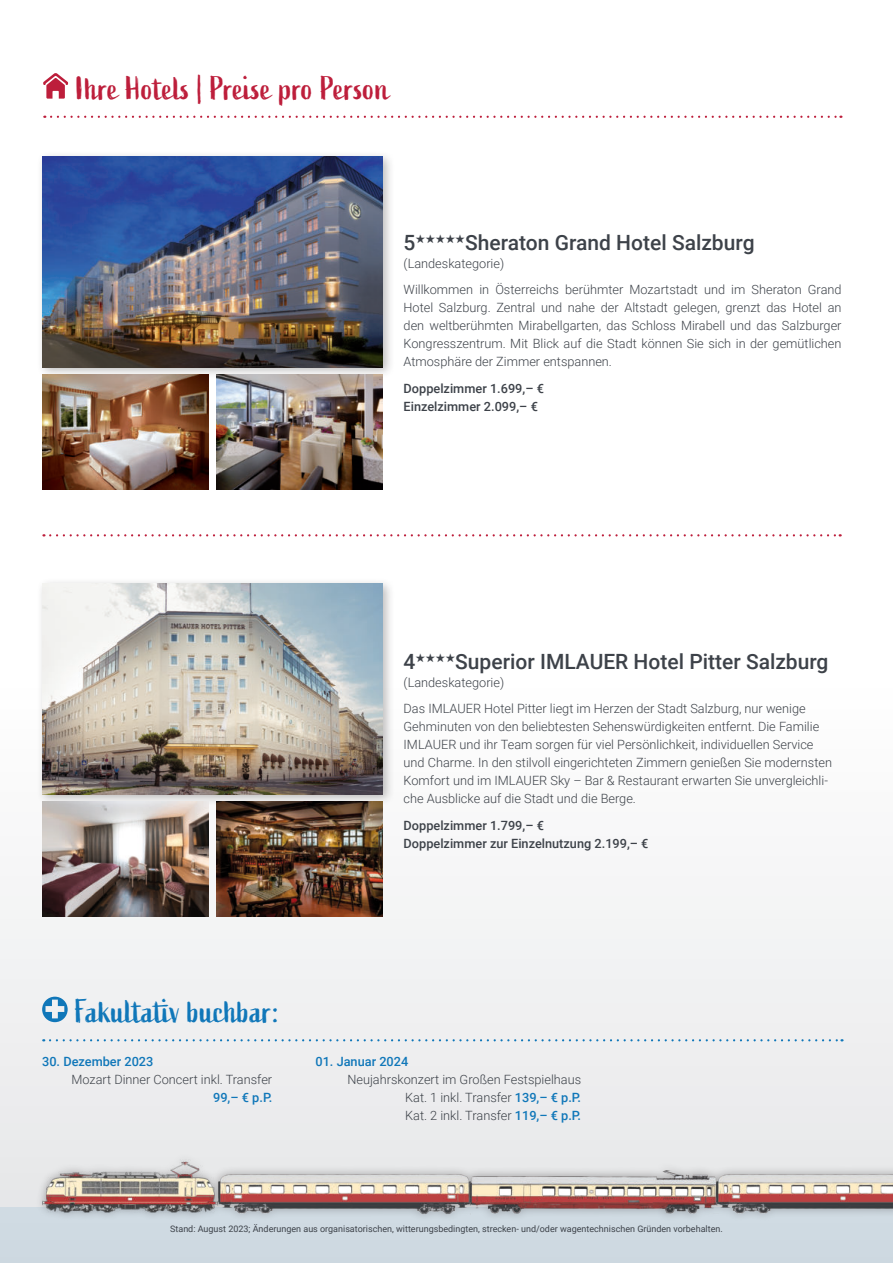
<style>
.page{position:relative;width:893px;height:1263px;background:#fff}
.page>*{position:absolute;margin:0;border:0;box-sizing:border-box;transform-origin:0 0}
.t1{font:33px "Active";letter-spacing:.005em;color:#bd1e3b}
.t2{font:33px "Active";letter-spacing:.01em;color:#1077b9}
.t3{font:500 21px "Roboto";color:#3d4249}
.t4{font:300 12.75px/18px "Roboto";color:#3d4249}
.t5{font:500 12.75px/18px "Roboto";color:#3d4249}
.t6{font:500 12.75px "Roboto";color:#1077b9}
.t7{font:9px "Roboto";color:#3d4249}
.s1{font-weight:500;color:#1077b9}
</style>
<div class="page">
<div style="left:0;top:677px;width:893px;height:586px;background:#f1f2f3"></div>
<div style="left:0;top:1208px;width:893px;height:55px;background:#ced9e1"></div>
<div style="left:34px;top:1152px;width:859px;height:70px;background:#231f20;opacity:.37"></div>
<img style="left:227px;top:1171px;width:241px;height:43px">
<img style="left:42px;top:1159px;width:185px;height:57px">
<img style="left:468px;top:1171px;width:250px;height:44px">
<img style="left:715px;top:1171px;width:178px;height:43px">
<svg style="left:50px;top:1039px;width:792px;height:2px"></svg>
<svg style="left:42px;top:997px;width:26px;height:25px"></svg>
<svg style="left:51px;top:116px;width:790px;height:2px"></svg>
<svg style="left:43px;top:73px;width:25px;height:26px"></svg>
<svg style="left:50px;top:534px;width:791px;height:2px"></svg>
<div style="left:37px;top:151px;width:358px;height:228px;background:#231f20;opacity:.3"></div>
<img style="left:43px;top:157px;width:340px;height:210px">
<img style="left:217px;top:375px;width:166px;height:115px">
<img style="left:43px;top:375px;width:165px;height:115px">
<div style="left:37px;top:577px;width:358px;height:229px;background:#231f20;opacity:.3"></div>
<img style="left:43px;top:583px;width:340px;height:211px">
<img style="left:217px;top:802px;width:166px;height:114px">
<img style="left:43px;top:802px;width:165px;height:114px">
<h1 class="t1" style="left:76px;top:74px;width:315px">Ihre Hotels | Preise pro Person</h1>
<h2 class="t3" style="left:404px;top:233px;width:352px">5★★★★★Sheraton Grand Hotel Salzburg</h2>
<p class="t4" style="left:404px;top:251px;width:439px;line-height:26.5px">(Landeskategorie)<br>Willkommen in Österreichs berühmter Mozartstadt und im Sheraton Grand</p>
<p class="t4" style="left:404px;top:300px;width:439px;text-align:justify">Hotel Salzburg. Zentral und nahe der Altstadt gelegen, grenzt das Hotel an den weltberühmten Mirabellgarten, das Schloss Mirabell und das Salzburger Kongresszentrum. Mit Blick auf die Stadt können Sie sich in der gemütlichen Atmosphäre der Zimmer entspannen.</p>
<p class="t5" style="left:404px;top:380px;width:142px">Doppelzimmer 1.699,– €<br>Einzelzimmer 2.099,– €</p>
<h1 class="t2" style="left:75px;top:997px;width:205px">Fakultativ buchbar:</h1>
<h2 class="t3" style="left:404px;top:652px;width:426px">4★★★★Superior IMLAUER Hotel Pitter Salzburg</h2>
<p class="t4" style="left:404px;top:670px;width:404px;line-height:26.5px">(Landeskategorie)<br>Das IMLAUER Hotel Pitter liegt im Herzen der Stadt Salzburg, nur wenige</p>
<p class="t4" style="left:404px;top:718px;width:430px">Gehminuten von den beliebtesten Sehenswürdigkeiten entfernt. Die Familie IMLAUER und ihr Team sorgen für viel Persönlichkeit, individuellen Service und Charme. In den stilvoll eingerichteten Zimmern genießen Sie modernsten Komfort und im IMLAUER Sky – Bar &amp; Restaurant erwarten Sie unvergleichli&shy;che Ausblicke auf die Stadt und die Berge.</p>
<p class="t5" style="left:404px;top:817px;width:246px">Doppelzimmer 1.799,– €<br>Doppelzimmer zur Einzelnutzung 2.199,– €</p>
<p class="t6" style="left:42px;top:1055px;width:113px">30. Dezember 2023</p>
<p class="t4" style="left:71px;top:1071px;width:202px">Mozart Dinner Concert inkl. Transfer</p>
<p class="t6" style="left:213px;top:1091px;width:61px">99,– € p.P.</p>
<p class="t6" style="left:315px;top:1055px;width:94px">01. Januar 2024</p>
<p class="t4" style="left:405px;top:1071px;width:177px;text-align:justify;text-indent:-58px">Neujahrskonzert im Großen Festspielhaus Kat. 1 inkl. Transfer <span class="s1">139,– € p.P.<br></span>Kat. 2 inkl. Transfer <span class="s1">119,– € p.P.</span></p>
<p class="t7" style="left:170px;top:1225px;width:554px">Stand: August 2023; Änderungen aus organisatorischen, witterungsbedingten, strecken- und/oder wagentechnischen Gründen vorbehalten.</p>
</div>
